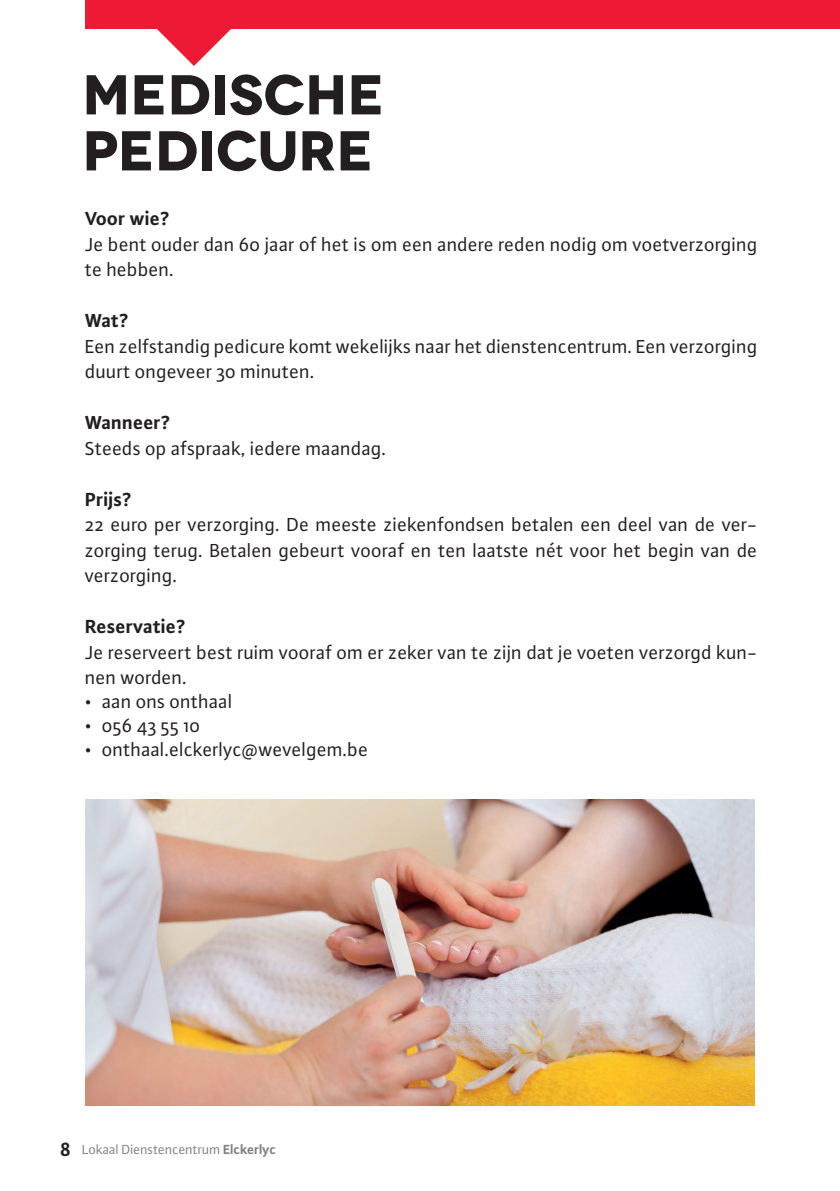
<style>
.page{position:relative;width:840px;height:1191px;background:#fff}
.page>*{position:absolute;margin:0;border:0;box-sizing:border-box;transform-origin:0 0}
.t1{font:700 56px/56px "Novecentowide";letter-spacing:-.005em;color:#231f20}
.t2{font:20px/25.6px "Plus Sans Pro";color:#231f20}
.t3{font:700 20px "Plus Sans Pro";color:#231f20}
.t4{font:14px "Plus Sans Pro";letter-spacing:-.01em;color:#808285}
.s1{font-weight:700;font-size:20px;color:#231f20}
.s2{font-weight:700}
</style>
<div class="page">
<div style="left:85px;top:0;width:754px;height:28px;background:#ed1a33"></div>
<svg style="left:154px;top:28px;width:80px;height:38px"></svg>
<img style="left:85px;top:799px;width:669px;height:307px">
<h1 class="t1" style="left:82px;top:67px;width:303px">MEDISCHE<br>PEDICURE</h1>
<p class="t3" style="left:85px;top:203px;width:86px">Voor wie?</p>
<p class="t2" style="left:85px;top:230px;width:673px">Je bent ouder dan 60 jaar of het is om een andere reden nodig om voetverzorging te hebben.</p>
<p class="t3" style="left:85px;top:305px;width:45px">Wat?</p>
<p class="t2" style="left:85px;top:332px;width:673px">Een zelfstandig pedicure komt wekelijks naar het dienstencentrum. Een verzorging duurt ongeveer 30 minuten.</p>
<p class="t3" style="left:85px;top:407px;width:87px">Wanneer?</p>
<p class="t2" style="left:85px;top:434px;width:302px">Steeds op afspraak, iedere maandag.</p>
<p class="t3" style="left:85px;top:484px;width:48px">Prijs?</p>
<p class="t2" style="left:85px;top:511px;width:673px;text-align:justify">22 euro per verzorging. De meeste ziekenfondsen betalen een deel van de ver&shy;zorging terug. Betalen gebeurt vooraf en ten laatste nét voor het begin van de verzorging.</p>
<p class="t3" style="left:85px;top:611px;width:102px">Reservatie?</p>
<p class="t2" style="left:85px;top:638px;width:673px">Je reserveert best ruim vooraf om er zeker van te zijn dat je voeten verzorgd kun&shy;nen worden.</p>
<p class="t2" style="left:85px;top:688px;width:149px">• aan ons onthaal</p>
<p class="t2" style="left:85px;top:712px;width:117px">• 056 43 55 10</p>
<p class="t2" style="left:85px;top:736px;width:284px">• onthaal.elckerlyc@wevelgem.be</p>
<p class="t4" style="left:60px;top:1140px;width:217px"><span class="s1">8</span> Lokaal Dienstencentrum <span class="s2">Elckerlyc</span></p>
</div>
